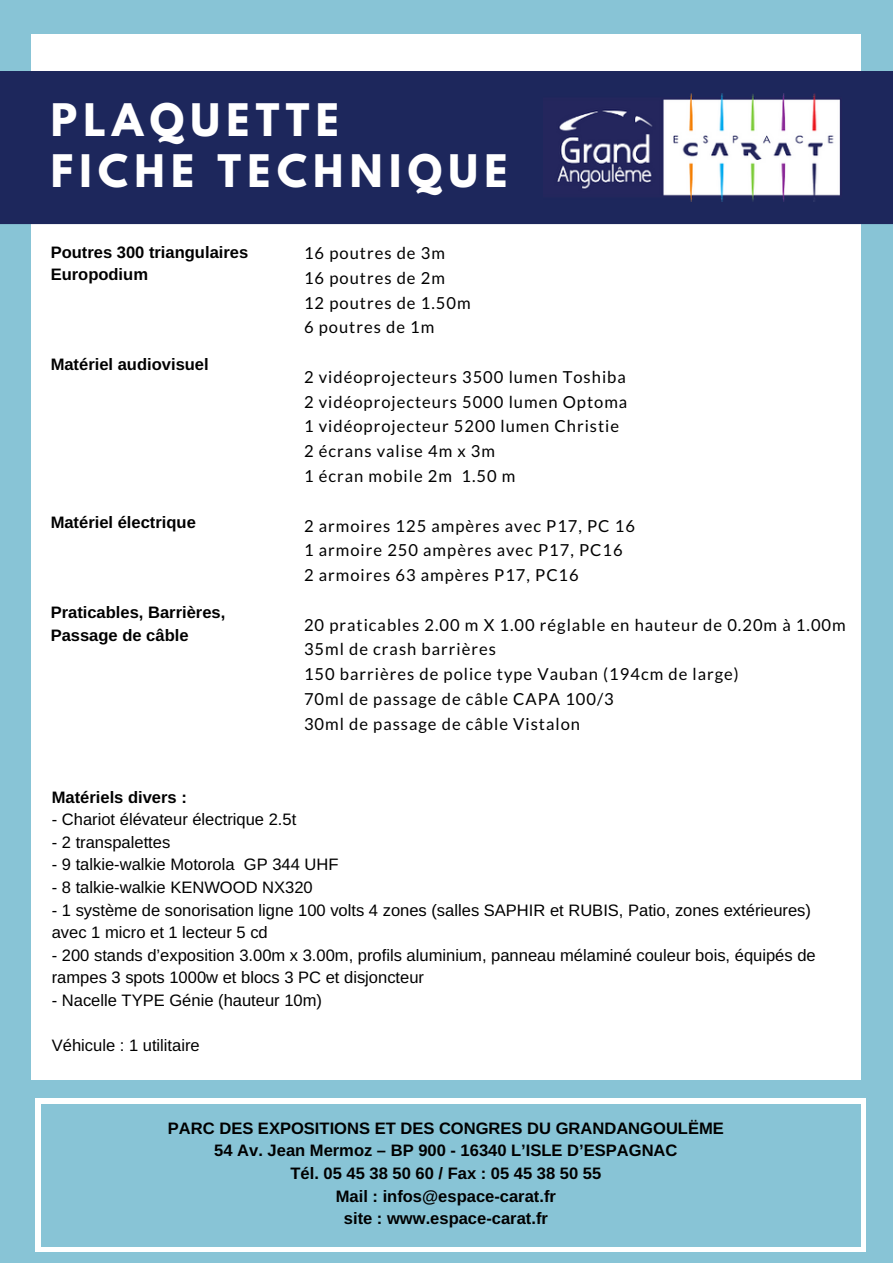
<style>
.page{position:relative;width:893px;height:1263px;background:#88c4d6}
.page>*{position:absolute;margin:0;border:0;box-sizing:border-box;transform-origin:0 0}
.t1{font:700 39.75px/50.7px "League Spartan";letter-spacing:.16em;color:#fff}
.t2{font:16.5px/24.8px "Lato";letter-spacing:.06em;color:#000}
.t3{font:16.5px/22.5px "Arimo";color:#000}
.t4{font:700 16.5px/22.5px "Arimo";color:#000}
</style>
<div class="page">
<div style="left:32px;top:35px;width:829px;height:1045px;background:#fff"></div>
<div style="left:0;top:71px;width:893px;height:153px;background:#1d275c"></div>
<img style="left:557px;top:93px;width:283px;height:109px">
<svg style="left:861px;top:1247px;width:5px;height:5px"></svg>
<div style="left:35px;top:1103px;width:5px;height:144px;background:#fff"></div>
<svg style="left:35px;top:1247px;width:5px;height:5px"></svg>
<div style="left:861px;top:1103px;width:5px;height:144px;background:#fff"></div>
<div style="left:40px;top:1247px;width:821px;height:5px;background:#fff"></div>
<svg style="left:861px;top:1098px;width:5px;height:5px"></svg>
<svg style="left:35px;top:1098px;width:5px;height:5px"></svg>
<div style="left:40px;top:1098px;width:821px;height:5px;background:#fff"></div>
<h1 class="t1" style="left:51px;top:100px;width:458px">PLAQUETTE<br>FICHE TECHNIQUE</h1>
<p class="t4" style="left:51px;top:241px;width:199px">Poutres 300 triangulaires<br>Europodium</p>
<p class="t4" style="left:51px;top:353px;width:160px">Matériel audiovisuel</p>
<p class="t4" style="left:51px;top:511px;width:147px">Matériel électrique</p>
<p class="t4" style="left:51px;top:601px;width:176px">Praticables, Barrières,<br>Passage de câble</p>
<p class="t2" style="left:304px;top:240px;width:168px">16 poutres de 3m<br>16 poutres de 2m<br>12 poutres de 1.50m<br>6 poutres de 1m</p>
<p class="t2" style="left:304px;top:364px;width:325px">2 vidéoprojecteurs 3500 lumen Toshiba<br>2 vidéoprojecteurs 5000 lumen Optoma<br>1 vidéoprojecteur 5200 lumen Christie<br>2 écrans valise 4m x 3m<br>1 écran mobile 2m 1.50 m</p>
<p class="t2" style="left:304px;top:513px;width:332px">2 armoires 125 ampères avec P17, PC 16<br>1 armoire 250 ampères avec P17, PC16<br>2 armoires 63 ampères P17, PC16</p>
<p class="t2" style="left:304px;top:612px;width:543px">20 praticables 2.00 m X 1.00 réglable en hauteur de 0.20m à 1.00m 35ml de crash barrières<br>150 barrières de police type Vauban (194cm de large)<br>70ml de passage de câble CAPA 100/3<br>30ml de passage de câble Vistalon</p>
<p class="t4" style="left:52px;top:786px;width:137px">Matériels divers :</p>
<p class="t3" style="left:52px;top:808px;width:246px">- Chariot élévateur électrique 2.5t</p>
<p class="t3" style="left:52px;top:831px;width:120px">- 2 transpalettes</p>
<p class="t3" style="left:52px;top:853px;width:288px">- 9 talkie-walkie Motorola GP 344 UHF</p>
<p class="t3" style="left:52px;top:876px;width:263px">- 8 talkie-walkie KENWOOD NX320</p>
<p class="t3" style="left:52px;top:898px;width:761px">- 1 système de sonorisation ligne 100 volts 4 zones (salles SAPHIR et RUBIS, Patio, zones extérieures) avec 1 micro et 1 lecteur 5 cd</p>
<p class="t3" style="left:52px;top:943px;width:765px">- 200 stands d’exposition 3.00m x 3.00m, profils aluminium, panneau mélaminé couleur bois, équipés de rampes 3 spots 1000w et blocs 3 PC et disjoncteur</p>
<p class="t3" style="left:52px;top:988px;width:272px">- Nacelle TYPE Génie (hauteur 10m)</p>
<p class="t3" style="left:52px;top:1034px;width:150px">Véhicule : 1 utilitaire</p>
<p class="t4" style="left:168px;top:1117px;width:557px;text-align:center">PARC DES EXPOSITIONS ET DES CONGRES DU GRANDANGOULËME 54 Av. Jean Mermoz – BP 900 - 16340 L’ISLE D’ESPAGNAC<br>Tél. 05 45 38 50 60 / Fax : 05 45 38 50 55<br>Mail : infos@espace-carat.fr<br>site : www.espace-carat.fr</p>
</div>
